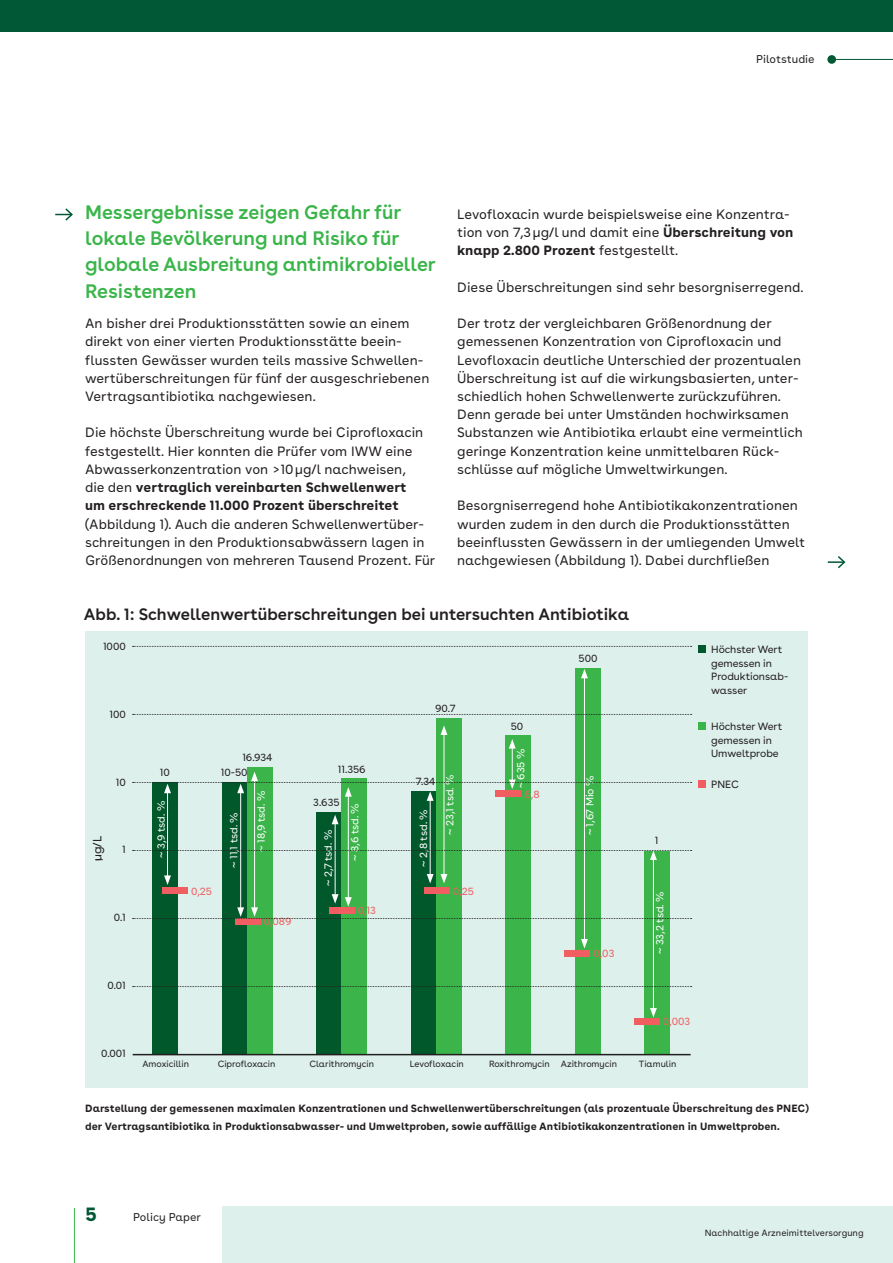
<style>
.page{position:relative;width:893px;height:1263px;background:#fff}
.page>*{position:absolute;margin:0;border:0;box-sizing:border-box;transform-origin:0 0}
.t1{font:600 19.5px/26.4px "AOK Buenos Aires";color:#3bb54a}
.t2{font:700 19.5px "AOK Buenos Aires Text";color:#005836}
.t3{font:600 16.5px "AOK Buenos Aires";color:#231f20}
.t4{font:13.5px/18.1px "AOK Buenos Aires Text";color:#231f20}
.t5{font:12px "AOK Buenos Aires";color:#231f20}
.t6{font:11.25px "AOK Buenos Aires Text";color:#231f20}
.t7{font:700 10.5px/18.3px "AOK Buenos Aires Text";color:#231f20}
.t8{font:10.5px/13.5px "AOK Buenos Aires";letter-spacing:-.005em;color:#231f20}
.t9{font:10.5px "AOK Buenos Aires";letter-spacing:-.005em;color:#fff}
.t10{font:10.5px "AOK Buenos Aires";letter-spacing:-.005em;color:#f05e62}
.t11{font:9px "AOK Buenos Aires";letter-spacing:-.005em;color:#231f20}
.t12{font:9px "AOK Buenos Aires Text";color:#231f20}
.s1{font-weight:700}
</style>
<div class="page">
<hr style="left:74px;top:1208px;width:1px;height:55px;background:#3bb54a">
<div style="left:0;top:0;width:893px;height:32px;background:#005836"></div>
<hr style="left:836px;top:59px;width:57px;height:1px;background:#005836">
<div style="left:827px;top:55px;width:9px;height:9px;background:#005836;border-radius:50%"></div>
<div style="left:85px;top:631px;width:723px;height:456px;background:#ddf0eb"></div>
<div style="left:153px;top:782px;width:25px;height:272px;background:#00582b"></div>
<hr style="left:167px;top:791px;width:1px;height:87px;background:#fff">
<svg style="left:164px;top:875px;width:7px;height:10px"></svg>
<div style="left:162px;top:887px;width:26px;height:7px;background:#f05e62"></div>
<div style="left:222px;top:782px;width:25px;height:272px;background:#00582b"></div>
<div style="left:247px;top:767px;width:26px;height:287px;background:#3bb54a"></div>
<hr style="left:240px;top:791px;width:1px;height:119px;background:#fff">
<hr style="left:254px;top:779px;width:1px;height:131px;background:#fff">
<div style="left:235px;top:918px;width:26px;height:7px;background:#f05e62"></div>
<div style="left:316px;top:812px;width:26px;height:242px;background:#00582b"></div>
<div style="left:342px;top:778px;width:25px;height:276px;background:#3bb54a"></div>
<hr style="left:335px;top:822px;width:1px;height:74px;background:#fff">
<svg style="left:332px;top:815px;width:7px;height:9px"></svg>
<hr style="left:348px;top:794px;width:1px;height:105px;background:#fff">
<div style="left:411px;top:791px;width:26px;height:263px;background:#00582b"></div>
<div style="left:437px;top:718px;width:25px;height:336px;background:#3bb54a"></div>
<hr style="left:430px;top:798px;width:1px;height:78px;background:#fff">
<svg style="left:427px;top:874px;width:7px;height:9px"></svg>
<hr style="left:444px;top:732px;width:1px;height:144px;background:#fff">
<svg style="left:441px;top:726px;width:6px;height:9px"></svg>
<svg style="left:441px;top:874px;width:6px;height:9px"></svg>
<div style="left:424px;top:887px;width:26px;height:7px;background:#f05e62"></div>
<div style="left:506px;top:735px;width:25px;height:319px;background:#3bb54a"></div>
<hr style="left:512px;top:746px;width:1px;height:36px;background:#fff">
<svg style="left:509px;top:739px;width:7px;height:9px"></svg>
<div style="left:575px;top:668px;width:26px;height:386px;background:#3bb54a"></div>
<hr style="left:584px;top:676px;width:1px;height:265px;background:#fff">
<svg style="left:581px;top:669px;width:7px;height:9px"></svg>
<svg style="left:581px;top:939px;width:7px;height:9px"></svg>
<div style="left:564px;top:950px;width:26px;height:6px;background:#f05e62"></div>
<div style="left:644px;top:851px;width:26px;height:203px;background:#3bb54a"></div>
<hr style="left:653px;top:857px;width:1px;height:153px;background:#fff">
<svg style="left:650px;top:1008px;width:7px;height:9px"></svg>
<div style="left:634px;top:1017px;width:26px;height:7px;background:#f05e62"></div>
<div style="left:698px;top:645px;width:8px;height:8px;background:#00582b"></div>
<div style="left:698px;top:722px;width:8px;height:8px;background:#3bb54a"></div>
<div style="left:698px;top:780px;width:8px;height:7px;background:#f05e62"></div>
<svg style="left:133px;top:646px;width:559px;height:1px"></svg>
<svg style="left:133px;top:714px;width:559px;height:1px"></svg>
<svg style="left:133px;top:772px;width:559px;height:29px"></svg>
<svg style="left:133px;top:850px;width:559px;height:10px"></svg>
<svg style="left:133px;top:894px;width:559px;height:25px"></svg>
<svg style="left:133px;top:986px;width:559px;height:1px"></svg>
<hr style="left:133px;top:1054px;width:558px;height:1px;background:#231f20">
<svg style="left:55px;top:208px;width:18px;height:13px"></svg>
<div style="left:222px;top:1206px;width:671px;height:57px;background:#ddf0eb"></div>
<svg style="left:828px;top:556px;width:18px;height:13px"></svg>
<p class="t6" style="left:756px;top:50px;width:60px">Pilotstudie</p>
<h1 class="t1" style="left:85px;top:197px;width:352px">Messergebnisse zeigen Gefahr für lokale Bevölkerung und Risiko für globale Ausbreitung antimikrobieller<br>Resistenzen</h1>
<p class="t4" style="left:85px;top:313px;width:346px">An bisher drei Produktionsstätten sowie an einem direkt von einer vierten Produktionsstätte beein&shy;flussten Gewässer wurden teils massive Schwellen&shy;wertüberschreitungen für fünf der ausgeschriebenen Vertragsantibiotika nachgewiesen.</p>
<p class="t4" style="left:85px;top:422px;width:340px">Die höchste Überschreitung wurde bei Ciprofloxacin festgestellt. Hier konnten die Prüfer vom IWW eine Abwasserkonzentration von &gt;10μg/l nachweisen, die den <span class="s1">vertraglich vereinbarten Schwellenwert um erschreckende 11.000 Prozent überschreitet</span></p>
<p class="t4" style="left:85px;top:513px;width:352px">(Abbildung 1). Auch die anderen Schwellenwertüber&shy;schreitungen in den Produktionsabwässern lagen in<br>Größenordnungen von mehreren Tausend Prozent. Für</p>
<p class="t4" style="left:457px;top:204px;width:338px">Levofloxacin wurde beispielsweise eine Konzentra&shy;tion von 7,3μg/l und damit eine <span class="s1">Überschreitung von knapp 2.800 Prozent</span> festgestellt.</p>
<p class="t4" style="left:457px;top:277px;width:348px">Diese Überschreitungen sind sehr besorgniserregend.</p>
<p class="t4" style="left:457px;top:313px;width:347px">Der trotz der vergleichbaren Größenordnung der gemessenen Konzentration von Ciprofloxacin und Levofloxacin deutliche Unterschied der prozentualen Überschreitung ist auf die wirkungsbasierten, unter&shy;schiedlich hohen Schwellenwerte zurückzuführen.<br>Denn gerade bei unter Umständen hochwirksamen Substanzen wie Antibiotika erlaubt eine vermeintlich geringe Konzentration keine unmittelbaren Rück&shy;schlüsse auf mögliche Umweltwirkungen.</p>
<p class="t4" style="left:457px;top:495px;width:350px">Besorgniserregend hohe Antibiotikakonzentrationen wurden zudem in den durch die Produktionsstätten beeinflussten Gewässern in der umliegenden Umwelt nachgewiesen (Abbildung 1). Dabei durchfließen</p>
<p class="t3" style="left:84px;top:600px;width:547px">Abb. 1: Schwellenwertüberschreitungen bei untersuchten Antibiotika</p>
<p class="t8" style="left:103px;top:639px;width:24px">1000</p>
<p class="t8" style="left:109px;top:706px;width:18px">100</p>
<p class="t8" style="left:116px;top:774px;width:12px">10</p>
<p class="t5" style="left:88px;top:861px;width:26px;rotate:-90deg">ug/L</p>
<p class="t8" style="left:122px;top:842px;width:5px">1</p>
<p class="t8" style="left:114px;top:910px;width:13px">0.1</p>
<p class="t8" style="left:107px;top:977px;width:20px">0.01</p>
<p class="t8" style="left:160px;top:765px;width:12px">10</p>
<p class="t9" style="left:153px;top:858px;width:58px;rotate:-90deg">~ 3,9 tsd. %</p>
<p class="t10" style="left:191px;top:882px;width:23px">0,25</p>
<p class="t8" style="left:242px;top:749px;width:32px">16.934</p>
<p class="t8" style="left:221px;top:765px;width:28px">10-50</p>
<p class="t9" style="left:225px;top:868px;width:57px;rotate:-90deg">~ 11,1 tsd. %</p>
<p class="t9" style="left:253px;top:852px;width:62px;rotate:-90deg">~ 18,9 tsd. %</p>
<p class="t10" style="left:264px;top:913px;width:29px">0,089</p>
<p class="t8" style="left:338px;top:761px;width:29px">11.356</p>
<p class="t8" style="left:313px;top:795px;width:28px">3.635</p>
<p class="t9" style="left:320px;top:886px;width:58px;rotate:-90deg">~ 2,7 tsd. %</p>
<p class="t9" style="left:346px;top:861px;width:59px;rotate:-90deg">~ 8,6 tsd. %</p>
<p class="t10" style="left:358px;top:902px;width:20px">0,13</p>
<p class="t8" style="left:101px;top:1045px;width:26px">0.001</p>
<p class="t11" style="left:142px;top:1056px;width:48px">Amoxicillin</p>
<p class="t11" style="left:218px;top:1056px;width:59px">Ciprofloxacin</p>
<p class="t11" style="left:309px;top:1056px;width:66px">Clarithromycin</p>
<p class="t8" style="left:435px;top:700px;width:22px">90.7</p>
<p class="t8" style="left:416px;top:773px;width:21px">7.34</p>
<p class="t9" style="left:415px;top:866px;width:59px;rotate:-90deg">~ 2,8 tsd. %</p>
<p class="t9" style="left:441px;top:835px;width:62px;rotate:-90deg">~ 23,1 tsd. %</p>
<p class="t10" style="left:453px;top:882px;width:23px">0,25</p>
<p class="t8" style="left:511px;top:718px;width:14px">50</p>
<p class="t9" style="left:512px;top:788px;width:42px;rotate:-90deg">~ 635 %</p>
<p class="t10" style="left:524px;top:785px;width:17px">6,8</p>
<p class="t8" style="left:579px;top:650px;width:20px">500</p>
<p class="t9" style="left:581px;top:835px;width:61px;rotate:-90deg">~ 1,67 Mio %</p>
<p class="t10" style="left:593px;top:945px;width:23px">0,03</p>
<p class="t8" style="left:655px;top:833px;width:5px">1</p>
<p class="t9" style="left:651px;top:954px;width:64px;rotate:-90deg">~ 33,2 tsd. %</p>
<p class="t8" style="left:711px;top:642px;width:79px">Höchster Wert gemessen in<br>Produktionsab&shy;wasser</p>
<p class="t8" style="left:711px;top:719px;width:73px">Höchster Wert gemessen in<br>Umweltprobe</p>
<p class="t8" style="left:711px;top:776px;width:29px">PNEC</p>
<p class="t11" style="left:410px;top:1056px;width:55px">Levofloxacin</p>
<p class="t11" style="left:489px;top:1056px;width:62px">Roxithromycin</p>
<p class="t11" style="left:561px;top:1056px;width:58px">Azithromycin</p>
<p class="t10" style="left:663px;top:1012px;width:29px">0,003</p>
<p class="t11" style="left:639px;top:1056px;width:39px">Tiamulin</p>
<p class="t7" style="left:85px;top:1098px;width:725px">Darstellung der gemessenen maximalen Konzentrationen und Schwellenwertüberschreitungen (als prozentuale Überschreitung des PNEC) der Vertragsantibiotika in Produktionsabwasser- und Umweltproben, sowie auffällige Antibiotikakonzentrationen in Umweltproben.</p>
<h1 class="t2" style="left:85px;top:1197px;width:13px">5</h1>
<p class="t6" style="left:133px;top:1208px;width:69px">Policy Paper</p>
<p class="t12" style="left:705px;top:1225px;width:160px">Nachhaltige Arzneimittelversorgung</p>
</div>
